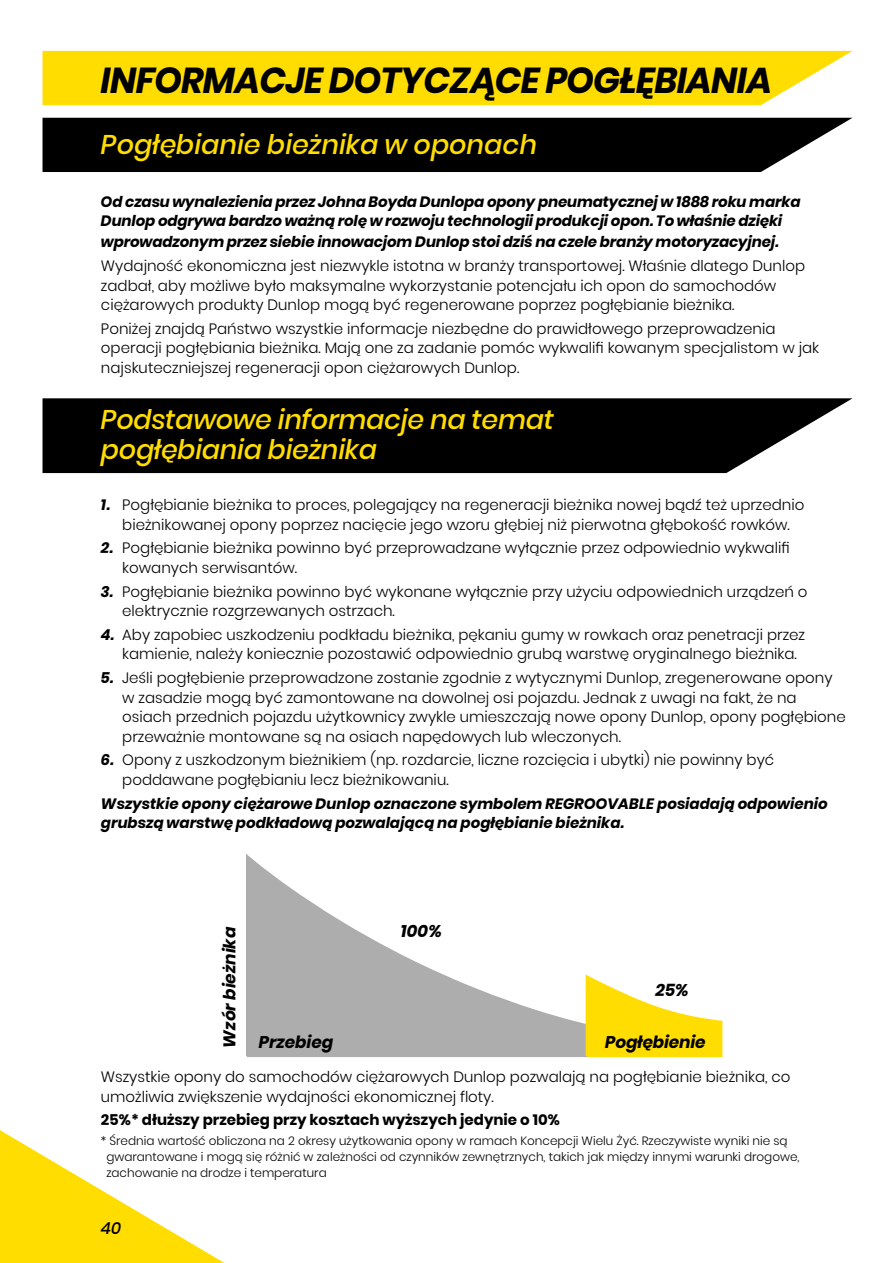
<style>
.page{position:relative;width:893px;height:1263px;background:#fff}
.page>*{position:absolute;margin:0;border:0;box-sizing:border-box;transform-origin:0 0}
.t1{font:italic 700 36px "Poppins";letter-spacing:-.02em;color:#000}
.t2{font:italic 500 27px/29.7px "Poppins";letter-spacing:-.01em;color:#fd0}
.t3{font:italic 700 16.95px "Poppins";letter-spacing:-.005em;color:#000}
.t4{font:italic 500 16.5px "Poppins";color:#000}
.t5{font:300 15px/19.5px "Poppins";color:#000}
.t6{font:italic 700 15px/19.5px "Poppins";letter-spacing:-.01em;color:#000}
.t7{font:700 15px "Poppins";color:#000}
.t8{font:300 12px/15.8px "Poppins";color:#000}
.s1{font-weight:700;font-style:italic}
</style>
<div class="page">
<svg style="left:0;top:1130px;width:225px;height:133px"></svg>
<svg style="left:43px;top:398px;width:810px;height:75px;background:#121212"></svg>
<div style="left:43px;top:51px;width:809px;height:54px;background:#fd0"></div>
<div style="left:43px;top:118px;width:809px;height:54px;background:#000"></div>
<svg style="left:42px;top:50px;width:1px;height:423px"></svg>
<svg style="left:246px;top:854px;width:340px;height:203px;fill:#adadad"></svg>
<svg style="left:586px;top:974px;width:136px;height:83px"></svg>
<h1 class="t1" style="left:101px;top:60px;width:673px">INFORMACJE DOTYCZĄCE POGŁĘBIANIA</h1>
<h2 class="t2" style="left:101px;top:130px;width:437px">Pogłębianie bieżnika w oponach</h2>
<p class="t6" style="left:101px;top:192px;width:701px">Od czasu wynalezienia przez Johna Boyda Dunlopa opony pneumatycznej w 1888 roku marka<br>Dunlop odgrywa bardzo ważną rolę w rozwoju technologii produkcji opon. To właśnie dzięki</p>
<p class="t6" style="left:101px;top:232px;width:679px">wprowadzonym przez siebie innowacjom Dunlop stoi dziś na czele branży motoryzacyjnej.</p>
<p class="t5" style="left:101px;top:256px;width:706px">Wydajność ekonomiczna jest niezwykle istotna w branży transportowej. Właśnie dlatego Dunlop zadbał, aby możliwe było maksymalne wykorzystanie potencjału ich opon do samochodów ciężarowych produkty Dunlop mogą być regenerowane poprzez pogłębianie bieżnika.</p>
<p class="t5" style="left:101px;top:319px;width:720px">Poniżej znajdą Państwo wszystkie informacje niezbędne do prawidłowego przeprowadzenia operacji pogłębiania bieżnika. Mają one za zadanie pomóc wykwalifi kowanym specjalistom w jak najskuteczniejszej regeneracji opon ciężarowych Dunlop.</p>
<h2 class="t2" style="left:101px;top:405px;width:455px">Podstawowe informacje na temat pogłębiania bieżnika</h2>
<p class="t5" style="left:101px;top:495px;width:705px;text-align:center"><span class="s1">1.</span> Pogłębianie bieżnika to proces, polegający na regeneracji bieżnika nowej bądź też uprzednio bieżnikowanej opony poprzez nacięcie jego wzoru głębiej niż pierwotna głębokość rowków.</p>
<p class="t5" style="left:122px;top:538px;width:669px;text-indent:-21px"><span class="s1">2.</span> Pogłębianie bieżnika powinno być przeprowadzane wyłącznie przez odpowiednio wykwalifi kowanych serwisantów.</p>
<p class="t5" style="left:122px;top:582px;width:687px;text-indent:-21px"><span class="s1">3.</span> Pogłębianie bieżnika powinno być wykonane wyłącznie przy użyciu odpowiednich urządzeń o elektrycznie rozgrzewanych ostrzach.</p>
<p class="t5" style="left:122px;top:625px;width:684px;text-indent:-21px"><span class="s1">4.</span> Aby zapobiec uszkodzeniu podkładu bieżnika, pękaniu gumy w rowkach oraz penetracji przez kamienie, należy koniecznie pozostawić odpowiednio grubą warstwę oryginalnego bieżnika.</p>
<p class="t5" style="left:122px;top:668px;width:725px;text-indent:-21px"><span class="s1">5.</span> Jeśli pogłębienie przeprowadzone zostanie zgodnie z wytycznymi Dunlop, zregenerowane opony w zasadzie mogą być zamontowane na dowolnej osi pojazdu. Jednak z uwagi na fakt, że na osiach przednich pojazdu użytkownicy zwykle umieszczają nowe opony Dunlop, opony pogłębione przeważnie montowane są na osiach napędowych lub wleczonych.</p>
<p class="t5" style="left:122px;top:750px;width:653px;text-indent:-21px"><span class="s1">6.</span> Opony z uszkodzonym bieżnikiem (np. rozdarcie, liczne rozcięcia i ubytki) nie powinny być poddawane pogłębianiu lecz bieżnikowaniu.</p>
<p class="t6" style="left:101px;top:794px;width:728px">Wszystkie opony ciężarowe Dunlop oznaczone symbolem REGROOVABLE posiadają odpowienio grubszą warstwę podkładową pozwalającą na pogłębianie bieżnika.</p>
<p class="t3" style="left:220px;top:1047px;width:122px;rotate:-90deg">Wzór bieżnika</p>
<p class="t3" style="left:401px;top:921px;width:43px">100%</p>
<p class="t3" style="left:655px;top:980px;width:35px">25%</p>
<p class="t3" style="left:259px;top:1032px;width:76px">Przebieg</p>
<p class="t3" style="left:605px;top:1032px;width:102px">Pogłębienie</p>
<p class="t5" style="left:101px;top:1067px;width:691px">Wszystkie opony do samochodów ciężarowych Dunlop pozwalają na pogłębianie bieżnika, co umożliwia zwiększenie wydajności ekonomicznej floty.</p>
<p class="t7" style="left:101px;top:1111px;width:461px">25%* dłuższy przebieg przy kosztach wyższych jedynie o 10%</p>
<p class="t8" style="left:106px;top:1133px;width:694px;text-indent:-6px">* Średnia wartość obliczona na 2 okresy użytkowania opony w ramach Koncepcji Wielu Żyć. Rzeczywiste wyniki nie są gwarantowane i mogą się różnić w zależności od czynników zewnętrznych, takich jak między innymi warunki drogowe, zachowanie na drodze i temperatura</p>
<p class="t4" style="left:101px;top:1218px;width:22px">40</p>
</div>
